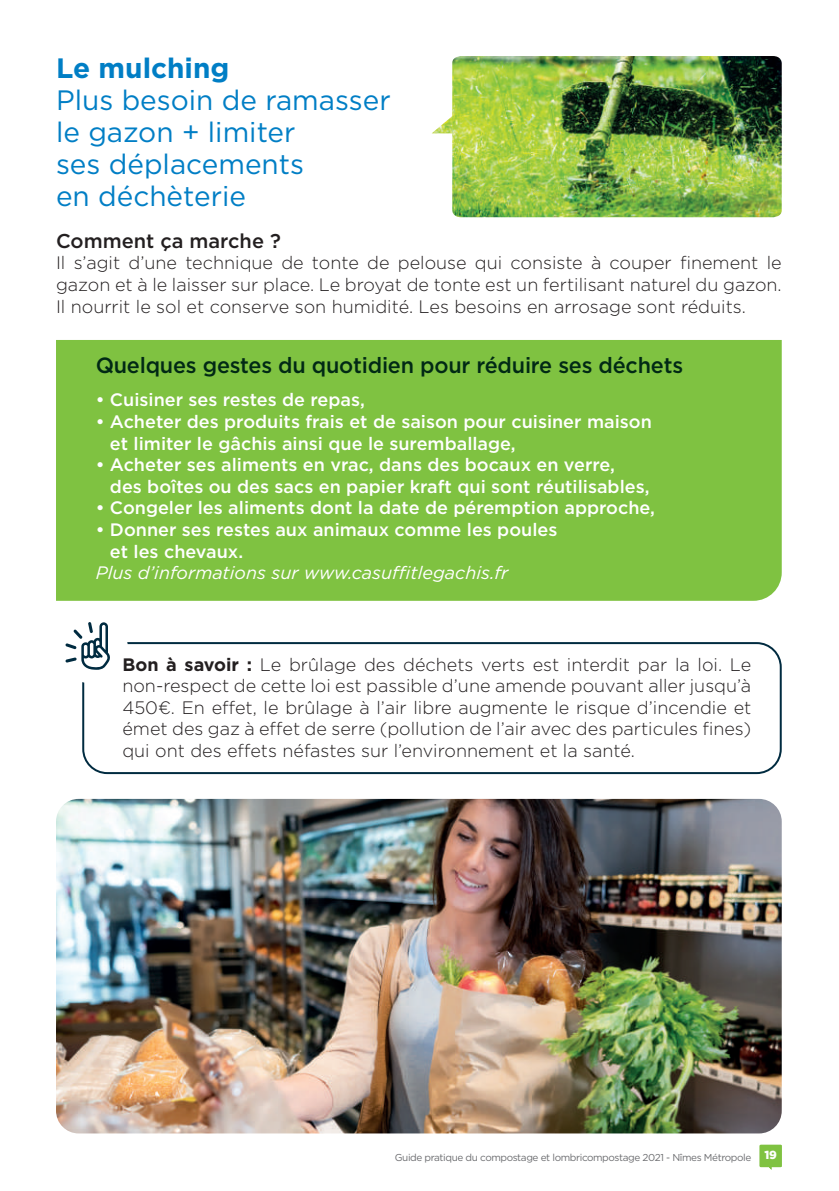
<style>
.page{position:relative;width:839px;height:1191px;background:#fff}
.page>*{position:absolute;margin:0;border:0;box-sizing:border-box;transform-origin:0 0}
.t1{font:28px/32px "Gotham";color:#007ec5}
.t2{font:700 28px "Gotham";color:#007ec5}
.t3{font:500 22px "Gotham";letter-spacing:-.01em;color:#012915}
.t4{font:500 20px "Gotham";color:#231f20}
.t5{font:300 18px/21.6px "Gotham";color:#231f20;text-align:justify}
.t6{font:500 18px/21.6px "Gotham";color:#fff}
.t7{font:italic 18px "Gotham";color:#fff}
.t8{font:10px "Gotham";letter-spacing:-.04em;color:#6c6d70}
.s1{font-weight:700}
</style>
<div class="page">
<div style="left:56px;top:340px;width:726px;height:261px;background:#7fc241"></div>
<svg style="left:760px;top:1145px;width:22px;height:24px"></svg>
<img style="left:56px;top:799px;width:726px;height:334px">
<div style="left:82px;top:642px;width:700px;height:132px;border:2px solid #002b40;border-radius:24px"></div>
<div style="left:56px;top:612px;width:72px;height:71px;background:#fff;border-radius:50%"></div>
<svg style="left:65px;top:622px;width:45px;height:48px"></svg>
<img style="left:432px;top:56px;width:350px;height:161px">
<h1 class="t2" style="left:56px;top:50px;width:175px">Le mulching</h1>
<h1 class="t1" style="left:56px;top:84px;width:336px">Plus besoin de ramasser le gazon + limiter<br>ses déplacements<br>en déchèterie</h1>
<p class="t4" style="left:56px;top:228px;width:226px">Comment ça marche ?</p>
<p class="t5" style="left:56px;top:252px;width:727px">Il s’agit d’une technique de tonte de pelouse qui consiste à couper finement le gazon et à le laisser sur place. Le broyat de tonte est un fertilisant naturel du gazon.<br>Il nourrit le sol et conserve son humidité. Les besoins en arrosage sont réduits.</p>
<p class="t3" style="left:96px;top:351px;width:589px">Quelques gestes du quotidien pour réduire ses déchets</p>
<p class="t6" style="left:96px;top:389px;width:271px">• Cuisiner ses restes de repas,</p>
<p class="t6" style="left:110px;top:411px;width:543px;text-indent:-14px">• Acheter des produits frais et de saison pour cuisiner maison et limiter le gâchis ainsi que le suremballage,</p>
<p class="t6" style="left:110px;top:454px;width:541px;text-indent:-14px">• Acheter ses aliments en vrac, dans des bocaux en verre, des boîtes ou des sacs en papier kraft qui sont réutilisables,</p>
<p class="t6" style="left:96px;top:497px;width:561px">• Congeler les aliments dont la date de péremption approche,</p>
<p class="t6" style="left:110px;top:519px;width:449px;text-indent:-14px">• Donner ses restes aux animaux comme les poules et les chevaux.</p>
<p class="t7" style="left:96px;top:561px;width:414px">Plus d’informations sur www.casuffitlegachis.fr</p>
<p class="t5" style="left:122px;top:653px;width:630px"><span class="s1">Bon à savoir :</span> Le brûlage des déchets verts est interdit par la loi. Le non-respect de cette loi est passible d’une amende pouvant aller jusqu’à 450€. En effet, le brûlage à l’air libre augmente le risque d’incendie et émet des gaz à effet de serre (pollution de l’air avec des particules fines) qui ont des effets néfastes sur l’environnement et la santé.</p>
<p class="t8" style="left:395px;top:1151px;width:384px">Guide pratique du compostage et lombricompostage 2021 - Nîmes Métropole <sup>19</sup></p>
</div>
